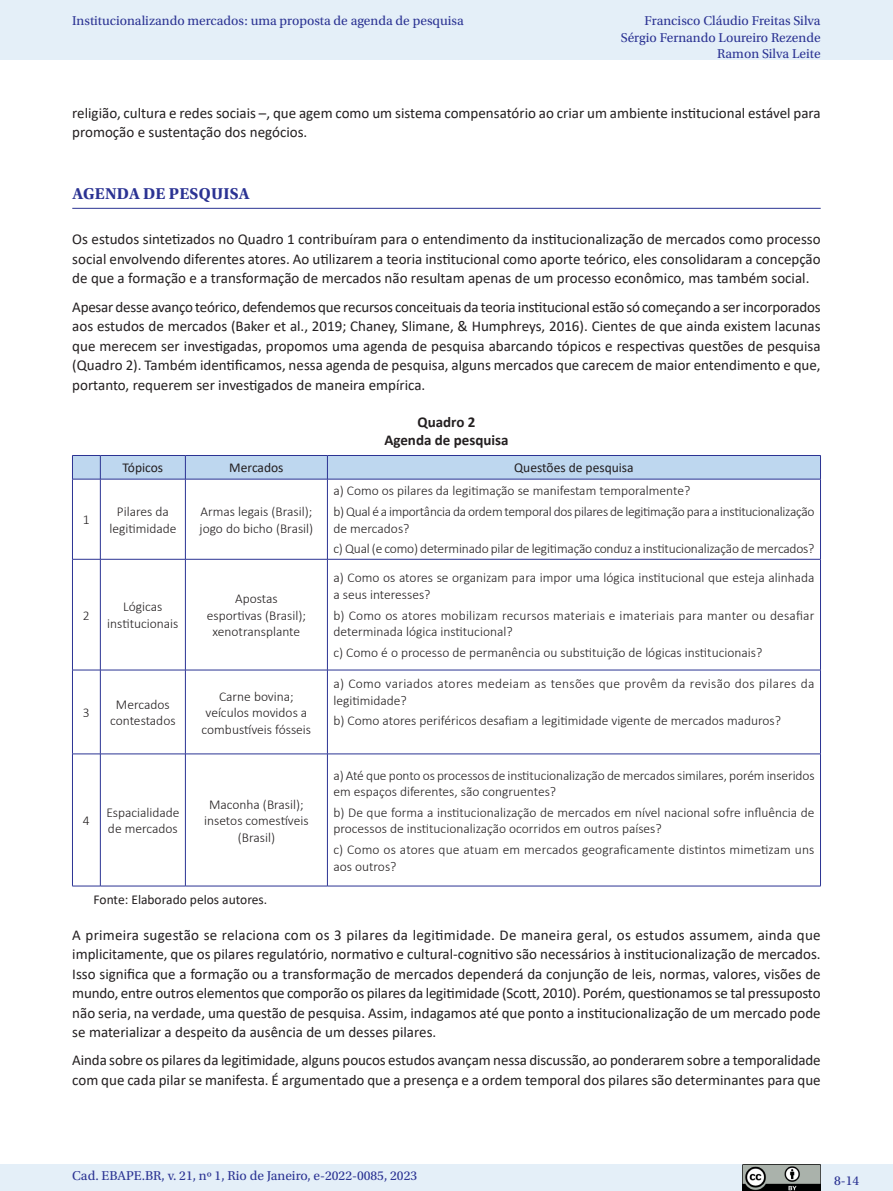
<style>
.page{position:relative;width:893px;height:1191px;background:#fff}
.page>*{position:absolute;margin:0;border:0;box-sizing:border-box;transform-origin:0 0}
._07_1_sub_1{font:700 16.5px "Utopia Std";letter-spacing:.01em;color:#2b3393}
._06_0_texto{font:15px/19.5px "Calibri";color:#231f20;text-align:justify}
._08_2_tabela_titulo{font:700 15px/18px "Calibri";color:#231f20;text-align:center}
._08_2_tabela_texto_1{font:300 13.5px/16.5px "Calibri";color:#231f20}
.t1{font:13.5px/16.5px "Utopia Std";color:#2b3393;text-align:right}
._08_2_tabela_texto_1-2{font:300 13.5px/16.5px "Calibri";letter-spacing:-.02em;color:#231f20}
._08_2_tabela_texto_1-3{font:300 13.5px/16.5px "Calibri";letter-spacing:.025em;color:#231f20}
._08_2_tabela_gargant{font:13.5px "Calibri";color:#231f20}
._08_2_tabela_fonte{font:13.5px "Calibri";color:#231f20}
</style>
<div class="page">
<div style="left:0;top:0;width:893px;height:60px;background:#e4eff8"></div>
<div style="left:0;top:1164px;width:893px;height:27px;background:#e4eff8"></div>
<img style="left:743px;top:1164px;width:78px;height:27px">
<hr style="left:72px;top:208px;width:749px;height:1px;background:#2b3393">
<hr style="left:100px;top:479px;width:1px;height:80px;background:#2b3393">
<hr style="left:185px;top:479px;width:1px;height:80px;background:#2b3393">
<hr style="left:327px;top:479px;width:1px;height:80px;background:#2b3393">
<svg style="left:73px;top:559px;width:27px;height:1px"></svg>
<hr style="left:100px;top:559px;width:85px;height:1px;background:#2b3393">
<hr style="left:100px;top:559px;width:1px;height:111px;background:#2b3393">
<hr style="left:185px;top:559px;width:142px;height:1px;background:#2b3393">
<hr style="left:185px;top:559px;width:1px;height:111px;background:#2b3393">
<hr style="left:327px;top:559px;width:494px;height:1px;background:#2b3393">
<hr style="left:327px;top:559px;width:1px;height:111px;background:#2b3393">
<svg style="left:73px;top:670px;width:27px;height:1px"></svg>
<hr style="left:100px;top:670px;width:85px;height:1px;background:#2b3393">
<hr style="left:100px;top:670px;width:1px;height:83px;background:#2b3393">
<hr style="left:185px;top:670px;width:142px;height:1px;background:#2b3393">
<hr style="left:185px;top:670px;width:1px;height:83px;background:#2b3393">
<hr style="left:327px;top:670px;width:494px;height:1px;background:#2b3393">
<hr style="left:327px;top:670px;width:1px;height:83px;background:#2b3393">
<svg style="left:72px;top:753px;width:28px;height:1px"></svg>
<hr style="left:100px;top:753px;width:85px;height:1px;background:#2b3393">
<hr style="left:100px;top:754px;width:1px;height:132px;background:#2b3393">
<hr style="left:185px;top:753px;width:142px;height:1px;background:#2b3393">
<hr style="left:185px;top:754px;width:1px;height:132px;background:#2b3393">
<hr style="left:327px;top:753px;width:494px;height:1px;background:#2b3393">
<hr style="left:327px;top:754px;width:1px;height:132px;background:#2b3393">
<hr style="left:72px;top:479px;width:1px;height:80px;background:#2b3393">
<hr style="left:820px;top:479px;width:1px;height:80px;background:#2b3393">
<hr style="left:72px;top:559px;width:1px;height:111px;background:#2b3393">
<hr style="left:820px;top:559px;width:1px;height:111px;background:#2b3393">
<hr style="left:72px;top:670px;width:1px;height:83px;background:#2b3393">
<hr style="left:820px;top:670px;width:1px;height:83px;background:#2b3393">
<hr style="left:72px;top:754px;width:1px;height:132px;background:#2b3393">
<hr style="left:820px;top:754px;width:1px;height:132px;background:#2b3393">
<svg style="left:72px;top:885px;width:28px;height:1px"></svg>
<hr style="left:100px;top:885px;width:85px;height:1px;background:#2b3393">
<hr style="left:185px;top:885px;width:142px;height:1px;background:#2b3393">
<hr style="left:327px;top:885px;width:494px;height:1px;background:#2b3393">
<svg style="left:72px;top:455px;width:749px;height:25px;background:#b4cce9"></svg>
<hr style="left:100px;top:479px;width:85px;height:1px;background:#2b3393">
<hr style="left:185px;top:479px;width:142px;height:1px;background:#2b3393">
<hr style="left:327px;top:479px;width:494px;height:1px;background:#2b3393">
<p class="t1" style="left:72px;top:13px;width:393px">Institucionalizando mercados: uma proposta de agenda de pesquisa</p>
<p class="t1" style="left:621px;top:13px;width:201px">Francisco Cláudio Freitas Silva<br>Sérgio Fernando Loureiro Rezende<br>Ramon Silva Leite</p>
<p class="_06_0_texto" style="left:72px;top:102px;width:750px">religião, cultura e redes sociais –, que agem como um sistema compensatório ao criar um ambiente institucional estável para promoção e sustentação dos negócios.</p>
<p class="_07_1_sub_1" style="left:72px;top:184px;width:179px">AGENDA DE PESQUISA</p>
<p class="_06_0_texto" style="left:72px;top:229px;width:750px">Os estudos sintetizados no Quadro 1 contribuíram para o entendimento da institucionalização de mercados como processo social envolvendo diferentes atores. Ao utilizarem a teoria institucional como aporte teórico, eles consolidaram a concepção de que a formação e a transformação de mercados não resultam apenas de um processo econômico, mas também social.</p>
<p class="_06_0_texto" style="left:72px;top:296px;width:750px">Apesar desse avanço teórico, defendemos que recursos conceituais da teoria institucional estão só começando a ser incorporados aos estudos de mercados (Baker et al., 2019; Chaney, Slimane, &amp; Humphreys, 2016). Cientes de que ainda existem lacunas que merecem ser investigadas, propomos uma agenda de pesquisa abarcando tópicos e respectivas questões de pesquisa (Quadro 2). Também identificamos, nessa agenda de pesquisa, alguns mercados que carecem de maior entendimento e que, portanto, requerem ser investigados de maneira empírica.</p>
<p class="_08_2_tabela_titulo" style="left:384px;top:413px;width:126px">Quadro 2<br>Agenda de pesquisa</p>
<p class="_08_2_tabela_gargant" style="left:123px;top:458px;width:42px">Tópicos</p>
<p class="_08_2_tabela_gargant" style="left:229px;top:458px;width:56px">Mercados</p>
<p class="_08_2_tabela_gargant" style="left:514px;top:458px;width:121px">Questões de pesquisa</p>
<p class="_08_2_tabela_texto_1" style="left:83px;top:511px;width:8px">1</p>
<p class="_08_2_tabela_texto_1" style="left:109px;top:503px;width:69px;text-align:center">Pilares da legitimidade</p>
<p class="_08_2_tabela_texto_1" style="left:200px;top:503px;width:115px">Armas legais (Brasil); jogo do bicho (Brasil)</p>
<p class="_08_2_tabela_texto_1" style="left:83px;top:607px;width:8px">2</p>
<p class="_08_2_tabela_texto_1" style="left:107px;top:598px;width:73px;text-align:center">Lógicas institucionais</p>
<p class="_08_2_tabela_texto_1" style="left:207px;top:590px;width:101px;text-align:center">Apostas esportivas (Brasil); xenotransplante</p>
<p class="_08_2_tabela_texto_1" style="left:83px;top:704px;width:8px">3</p>
<p class="_08_2_tabela_texto_1" style="left:110px;top:696px;width:67px;text-align:center">Mercados contestados</p>
<p class="_08_2_tabela_texto_1" style="left:202px;top:687px;width:111px;text-align:center">Carne bovina; veículos movidos a combustíveis fósseis</p>
<p class="_08_2_tabela_texto_1" style="left:83px;top:812px;width:8px">4</p>
<p class="_08_2_tabela_texto_1" style="left:106px;top:804px;width:75px">Espacialidade de mercados</p>
<p class="_08_2_tabela_texto_1" style="left:204px;top:795px;width:106px;text-align:center">Maconha (Brasil); insetos comestíveis (Brasil)</p>
<p class="_08_2_tabela_texto_1" style="left:333px;top:482px;width:358px">a) Como os pilares da legitimação se manifestam temporalmente?</p>
<p class="_08_2_tabela_texto_1-2" style="left:333px;top:503px;width:483px">b) Qual é a importância da ordem temporal dos pilares de legitimação para a institucionalização de mercados?</p>
<p class="_08_2_tabela_texto_1" style="left:333px;top:540px;width:483px">c) Qual (e como) determinado pilar de legitimação conduz a institucionalização de mercados?</p>
<p class="_08_2_tabela_texto_1" style="left:333px;top:569px;width:483px">a) Como os atores se organizam para impor uma lógica institucional que esteja alinhada a seus interesses?</p>
<p class="_08_2_tabela_texto_1" style="left:333px;top:607px;width:482px">b) Como os atores mobilizam recursos materiais e imateriais para manter ou desafiar determinada lógica institucional?</p>
<p class="_08_2_tabela_texto_1" style="left:333px;top:644px;width:430px">c) Como é o processo de permanência ou substituição de lógicas institucionais?</p>
<p class="_08_2_tabela_texto_1-3" style="left:333px;top:675px;width:483px">a) Como variados atores medeiam as tensões que provêm da revisão dos pilares da legitimidade?</p>
<p class="_08_2_tabela_texto_1" style="left:333px;top:712px;width:449px">b) Como atores periféricos desafiam a legitimidade vigente de mercados maduros?</p>
<p class="_08_2_tabela_texto_1" style="left:333px;top:766px;width:483px">a) Até que ponto os processos de institucionalização de mercados similares, porém inseridos em espaços diferentes, são congruentes?</p>
<p class="_08_2_tabela_texto_1" style="left:333px;top:804px;width:483px">b) De que forma a institucionalização de mercados em nível nacional sofre influência de processos de institucionalização ocorridos em outros países?</p>
<p class="_08_2_tabela_texto_1" style="left:333px;top:841px;width:482px">c) Como os atores que atuam em mercados geograficamente distintos mimetizam uns aos outros?</p>
<p class="_08_2_tabela_fonte" style="left:94px;top:890px;width:175px">Fonte: Elaborado pelos autores.</p>
<p class="_06_0_texto" style="left:72px;top:924px;width:750px">A primeira sugestão se relaciona com os 3 pilares da legitimidade. De maneira geral, os estudos assumem, ainda que implicitamente, que os pilares regulatório, normativo e cultural-cognitivo são necessários à institucionalização de mercados.<br>Isso significa que a formação ou a transformação de mercados dependerá da conjunção de leis, normas, valores, visões de mundo, entre outros elementos que comporão os pilares da legitimidade (Scott, 2010). Porém, questionamos se tal pressuposto não seria, na verdade, uma questão de pesquisa. Assim, indagamos até que ponto a institucionalização de um mercado pode se materializar a despeito da ausência de um desses pilares.</p>
<p class="_06_0_texto" style="left:72px;top:1050px;width:750px">Ainda sobre os pilares da legitimidade, alguns poucos estudos avançam nessa discussão, ao ponderarem sobre a temporalidade com que cada pilar se manifesta. É argumentado que a presença e a ordem temporal dos pilares são determinantes para que</p>
<p class="t1" style="left:72px;top:1167px;width:346px">Cad. EBAPE.BR, v. 21, nº 1, Rio de Janeiro, e-2022-0085, 2023</p>
<p class="t1" style="left:834px;top:1172px;width:27px">8-14</p>
</div>
